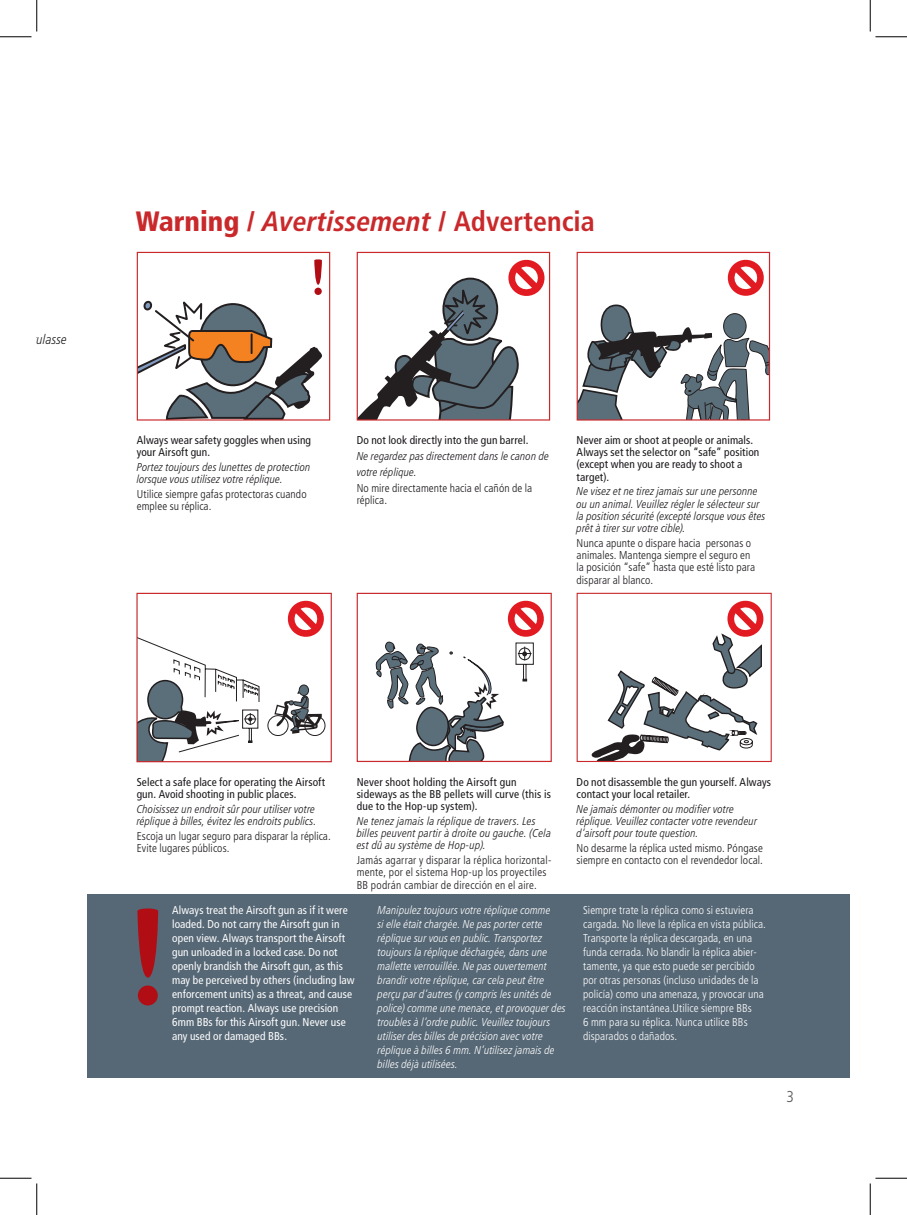
<style>
.page{position:relative;width:907px;height:1215px;background:#fff}
.page>*{position:absolute;margin:0;border:0;box-sizing:border-box;transform-origin:0 0}
.t1{font:italic 700 condensed 28px "Frutiger LT Pro";color:#c9292b}
.t2{font:300 condensed 15.75px "Frutiger LT Pro";color:#57585a}
.t3{font:italic 300 condensed 13.47px "Frutiger LT Pro";letter-spacing:.005em;color:#231f20}
.t4{font:italic 300 condensed 11.38px/12.2px "Frutiger LT Pro";letter-spacing:.01em;color:#1a161a}
.t5{font:300 condensed 11.38px/12.2px "Frutiger LT Pro";letter-spacing:.01em;color:#1a161a}
.t6{font:italic 300 condensed 11.38px/14px "Frutiger LT Pro";letter-spacing:.005em;color:#fff}
.t7{font:condensed 11.38px/12.2px "Frutiger LT Pro";letter-spacing:.01em;color:#1a161a}
.t8{font:300 condensed 11.38px/14px "Frutiger LT Pro";letter-spacing:.005em;color:#fff}
.t9{font:condensed 11.38px/14px "Frutiger LT Pro";letter-spacing:.01em;color:#fff}
.s1{font-weight:900;font-style:normal}
.s2{font-style:normal}
</style>
<div class="page">
<div style="left:357px;top:252px;width:193px;height:168px;border:1px solid #c9292b"></div>
<svg style="left:357px;top:260px;width:187px;height:160px"></svg>
<svg style="left:579px;top:304px;width:189px;height:114px"></svg>
<div style="left:577px;top:252px;width:193px;height:168px;border:1px solid #c9292b"></div>
<svg style="left:728px;top:260px;width:36px;height:36px"></svg>
<div style="left:136px;top:593px;width:196px;height:169px;border:1px solid #c9292b"></div>
<svg style="left:137px;top:600px;width:188px;height:161px"></svg>
<div style="left:357px;top:593px;width:195px;height:169px;border:1px solid #c9292b"></div>
<svg style="left:376px;top:600px;width:168px;height:161px"></svg>
<div style="left:577px;top:593px;width:195px;height:169px;border:1px solid #c9292b"></div>
<svg style="left:592px;top:600px;width:171px;height:161px"></svg>
<div style="left:137px;top:252px;width:193px;height:168px;border:1px solid #c9292b"></div>
<svg style="left:137px;top:258px;width:187px;height:162px"></svg>
<div style="left:314px;top:288px;width:8px;height:7px;background:#b00d15;border-radius:50%"></div>
<div style="left:87px;top:894px;width:762px;height:184px;background:#566775"></div>
<svg style="left:137px;top:908px;width:22px;height:98px"></svg>
<div style="left:138px;top:985px;width:20px;height:20px;background:#b00d15;border-radius:50%"></div>
<hr style="left:0;top:36px;width:32px;height:1px;background:#000">
<hr style="left:875px;top:36px;width:32px;height:1px;background:#000">
<hr style="left:0;top:1177px;width:32px;height:1px;background:#000">
<hr style="left:875px;top:1177px;width:32px;height:1px;background:#000">
<hr style="left:36px;top:0;width:1px;height:31px;background:#000">
<hr style="left:36px;top:1183px;width:1px;height:31px;background:#000">
<hr style="left:870px;top:0;width:1px;height:31px;background:#000">
<hr style="left:870px;top:1183px;width:1px;height:31px;background:#000">
<p class="t3" style="left:3px;top:331px;width:66px">ter la culasse</p>
<h1 class="t1" style="left:136px;top:205px;width:461px"><span class="s1">Warning /</span> Avertissement <span class="s1">/</span> <span class="s2">Advertencia</span></h1>
<p class="t7" style="left:137px;top:434px;width:176px">Always wear safety goggles when using your Airsoft gun.</p>
<p class="t4" style="left:137px;top:461px;width:175px">Portez toujours des lunettes de protection lorsque vous utilisez votre réplique.</p>
<p class="t5" style="left:137px;top:488px;width:171px">Utilice siempre gafas protectoras cuando emplee su réplica.</p>
<p class="t7" style="left:357px;top:434px;width:173px">Do not look directly into the gun barrel.</p>
<p class="t4" style="left:357px;top:447px;width:194px;line-height:16.4px">Ne regardez pas directement dans le canon de votre réplique.</p>
<p class="t5" style="left:357px;top:482px;width:177px">No mire directamente hacia el cañón de la réplica.</p>
<p class="t7" style="left:577px;top:434px;width:184px">Never aim or shoot at people or animals.<br>Always set the selector on “safe” position (except when you are ready to shoot a target).</p>
<p class="t4" style="left:577px;top:485px;width:190px">Ne visez et ne tirez jamais sur une personne ou un animal. Veuillez régler le sélecteur sur la position sécurité (excepté lorsque vous êtes prêt à tirer sur votre cible).</p>
<p class="t5" style="left:577px;top:537px;width:180px">Nunca apunte o dispare hacia personas o animales. Mantenga siempre el seguro en la posición “safe” hasta que esté listo para disparar al blanco.</p>
<p class="t7" style="left:137px;top:775px;width:190px">Select a safe place for operating the Airsoft gun. Avoid shooting in public places.</p>
<p class="t4" style="left:137px;top:802px;width:181px">Choisissez un endroit sûr pour utiliser votre réplique à billes, évitez les endroits publics.</p>
<p class="t5" style="left:137px;top:829px;width:195px">Escoja un lugar seguro para disparar la réplica.<br>Evite lugares públicos.</p>
<p class="t7" style="left:357px;top:775px;width:196px">Never shoot holding the Airsoft gun sideways as the BB pellets will curve (this is due to the Hop-up system).</p>
<p class="t4" style="left:357px;top:815px;width:196px">Ne tenez jamais la réplique de travers. Les billes peuvent partir à droite ou gauche. (Cela est dû au système de Hop-up).</p>
<p class="t5" style="left:357px;top:854px;width:196px">Jamás agarrar y disparar la réplica horizontal&shy;mente, por el sistema Hop-up los proyectiles<br>BB podrán cambiar de dirección en el aire.</p>
<p class="t7" style="left:577px;top:775px;width:196px">Do not disassemble the gun yourself. Always contact your local retailer.</p>
<p class="t4" style="left:577px;top:802px;width:182px">Ne jamais démonter ou modifier votre réplique. Veuillez contacter votre revendeur d’airsoft pour toute question.</p>
<p class="t5" style="left:577px;top:842px;width:188px">No desarme la réplica usted mismo. Póngase siempre en contacto con el revendedor local.</p>
<p class="t9" style="left:172px;top:903px;width:184px">Always treat the Airsoft gun as if it were loaded. Do not carry the Airsoft gun in open view. Always transport the Airsoft gun unloaded in a locked case. Do not openly brandish the Airsoft gun, as this may be perceived by others (including law enforcement units) as a threat, and cause prompt reaction. Always use precision 6mm BBs for this Airsoft gun. Never use any used or damaged BBs.</p>
<p class="t6" style="left:378px;top:903px;width:190px">Manipulez toujours votre réplique comme<br>si elle était chargée. Ne pas porter cette réplique sur vous en public. Transportez toujours la réplique déchargée, dans une mallette verrouillée. Ne pas ouvertement brandir votre réplique, car cela peut être perçu par d’autres (y compris les unités de police) comme une menace, et provoquer des troubles à l’ordre public. Veuillez toujours utiliser des billes de précision avec votre réplique à billes 6 mm. N’utilisez jamais de billes déjà utilisées.</p>
<p class="t8" style="left:583px;top:903px;width:184px">Siempre trate la réplica como si estuviera cargada. No lleve la réplica en vista pública.<br>Transporte la réplica descargada, en una funda cerrada. No blandir la réplica abier&shy;tamente, ya que esto puede ser percibido por otras personas (incluso unidades de la policía) como una amenaza, y provocar una reacción instantánea.Utilice siempre BBs<br>6 mm para su réplica. Nunca utilice BBs disparados o dañados.</p>
<h2 class="t2" style="left:787px;top:1087px;width:9px">3</h2>
</div>
